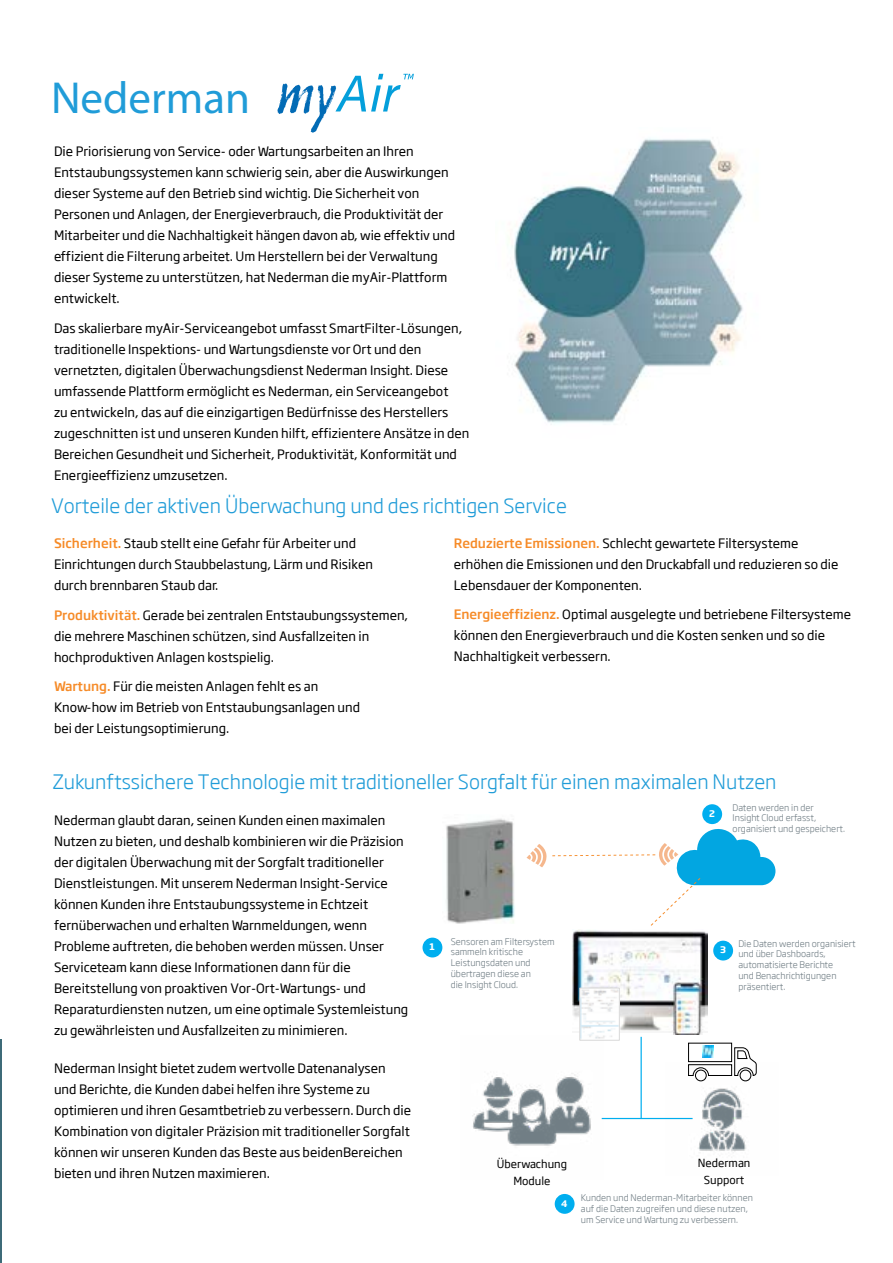
<style>
.page{position:relative;width:893px;height:1263px;background:#fff}
.page>*{position:absolute;margin:0;border:0;box-sizing:border-box;transform-origin:0 0}
.t1{font:45px "Myriad Pro";color:#209cd8}
.t2{font:300 19.5px "Soho Gothic Pro";color:#209cd8}
.t3{font:12.75px/21px "Soho Gothic Pro";color:#000}
.t4{font:10.95px/17.1px "Soho Gothic Pro";color:#000;text-align:center}
.t5{font:300 9px/10.8px "Soho Gothic Pro";color:#717e85}
.t6{font:700 9px "Soho Gothic Pro";color:#fff}
.s1{font-weight:500;color:#f68b28}
</style>
<div class="page">
<svg style="left:277px;top:74px;width:137px;height:59px"></svg>
<hr style="left:0;top:1039px;width:1px;height:224px;background:#3d6b78">
<div style="left:702px;top:804px;width:20px;height:20px;background:#00aeef;border-radius:50%"></div>
<div style="left:713px;top:941px;width:20px;height:19px;background:#00aeef;border-radius:50%"></div>
<div style="left:555px;top:1194px;width:20px;height:20px;background:#00aeef;border-radius:50%"></div>
<svg style="left:688px;top:1043px;width:44px;height:3px"></svg>
<svg style="left:688px;top:1046px;width:68px;height:16px"></svg>
<svg style="left:526px;top:817px;width:249px;height:109px"></svg>
<hr style="left:641px;top:1037px;width:1px;height:82px;background:#00aeef">
<hr style="left:602px;top:1118px;width:91px;height:1px;background:#00aeef">
<div style="left:422px;top:938px;width:20px;height:19px;background:#00aeef;border-radius:50%"></div>
<img style="left:446px;top:818px;width:69px;height:106px">
<img style="left:573px;top:929px;width:134px;height:106px">
<img style="left:581px;top:990px;width:37px;height:48px">
<div style="left:579px;top:988px;width:41px;height:52px;border:1px solid #d9d9d9"></div>
<img style="left:665px;top:1062px;width:92px;height:91px">
<img style="left:472px;top:1036px;width:132px;height:110px">
<img style="left:509px;top:138px;width:236px;height:287px">
<h1 class="t1" style="left:51px;top:70px;width:201px">Nederman</h1>
<p class="t3" style="left:54px;top:140px;width:403px">Die Priorisierung von Service- oder Wartungsarbeiten an Ihren Entstaubungssystemen kann schwierig sein, aber die Auswirkungen dieser Systeme auf den Betrieb sind wichtig. Die Sicherheit von Personen und Anlagen, der Energieverbrauch, die Produktivität der Mitarbeiter und die Nachhaltigkeit hängen davon ab, wie effektiv und effizient die Filterung arbeitet. Um Herstellern bei der Verwaltung dieser Systeme zu unterstützen, hat Nederman die myAir-Plattform entwickelt.</p>
<p class="t3" style="left:54px;top:317px;width:417px">Das skalierbare myAir-Serviceangebot umfasst SmartFilter-Lösungen, traditionelle Inspektions- und Wartungsdienste vor Ort und den vernetzten, digitalen Überwachungsdienst Nederman Insight. Diese umfassende Plattform ermöglicht es Nederman, ein Serviceangebot<br>zu entwickeln, das auf die einzigartigen Bedürfnisse des Herstellers zugeschnitten ist und unseren Kunden hilft, effizientere Ansätze in den Bereichen Gesundheit und Sicherheit, Produktivität, Konformität und Energieeffizienz umzusetzen.</p>
<h2 class="t2" style="left:51px;top:491px;width:517px">Vorteile der aktiven Überwachung und des richtigen Service</h2>
<p class="t3" style="left:54px;top:532px;width:320px"><span class="s1">Sicherheit.</span> Staub stellt eine Gefahr für Arbeiter und<br>Einrichtungen durch Staubbelastung, Lärm und Risiken durch brennbaren Staub dar.</p>
<p class="t3" style="left:54px;top:604px;width:356px"><span class="s1">Produktivität.</span> Gerade bei zentralen Entstaubungssystemen, die mehrere Maschinen schützen, sind Ausfallzeiten in hochproduktiven Anlagen kostspielig.</p>
<p class="t3" style="left:54px;top:675px;width:308px"><span class="s1">Wartung.</span> Für die meisten Anlagen fehlt es an<br>Know-how im Betrieb von Entstaubungsanlagen und bei der Leistungsoptimierung.</p>
<p class="t3" style="left:454px;top:532px;width:386px"><span class="s1">Reduzierte Emissionen.</span> Schlecht gewartete Filtersysteme erhöhen die Emissionen und den Druckabfall und reduzieren so die<br>Lebensdauer der Komponenten.</p>
<p class="t3" style="left:454px;top:603px;width:399px"><span class="s1">Energieeffizienz.</span> Optimal ausgelegte und betriebene Filtersysteme können den Energieverbrauch und die Kosten senken und so die<br>Nachhaltigkeit verbessern.</p>
<h2 class="t2" style="left:53px;top:767px;width:725px">Zukunftssichere Technologie mit traditioneller Sorgfalt für einen maximalen Nutzen</h2>
<p class="t3" style="left:54px;top:809px;width:356px">Nederman glaubt daran, seinen Kunden einen maximalen Nutzen zu bieten, und deshalb kombinieren wir die Präzision der digitalen Überwachung mit der Sorgfalt traditioneller Dienstleistungen. Mit unserem Nederman Insight-Service können Kunden ihre Entstaubungssysteme in Echtzeit fernüberwachen und erhalten Warnmeldungen, wenn Probleme auftreten, die behoben werden müssen. Unser Serviceteam kann diese Informationen dann für die Bereitstellung von proaktiven Vor-Ort-Wartungs- und Reparaturdiensten nutzen, um eine optimale Systemleistung zu gewährleisten und Ausfallzeiten zu minimieren.</p>
<p class="t3" style="left:54px;top:1057px;width:359px">Nederman Insight bietet zudem wertvolle Datenanalysen und Berichte, die Kunden dabei helfen ihre Systeme zu optimieren und ihren Gesamtbetrieb zu verbessern. Durch die Kombination von digitaler Präzision mit traditioneller Sorgfalt können wir unseren Kunden das Beste aus beidenBereichen bieten und ihren Nutzen maximieren.</p>
<p class="t5" style="left:733px;top:802px;width:114px">Daten werden in der<br>Insight Cloud erfasst, organisiert und gespeichert.</p>
<p class="t6" style="left:709px;top:806px;width:7px">2</p>
<p class="t5" style="left:451px;top:935px;width:105px">Sensoren am Filtersystem sammeln kritische<br>Leistungsdaten und übertragen diese an<br>die Insight Cloud.</p>
<p class="t6" style="left:430px;top:940px;width:7px">1</p>
<p class="t5" style="left:738px;top:937px;width:119px">Die Daten werden organisiert und über Dashboards, automatisierte Berichte<br>und Benachrichtigungen präsentiert.</p>
<p class="t6" style="left:720px;top:943px;width:7px">3</p>
<p class="t4" style="left:497px;top:1155px;width:72px">Überwachung<br>Module</p>
<p class="t4" style="left:698px;top:1154px;width:54px">Nederman<br>Support</p>
<p class="t6" style="left:561px;top:1196px;width:8px">4</p>
<p class="t5" style="left:581px;top:1192px;width:174px">Kunden und Nederman-Mitarbeiter können auf die Daten zugreifen und diese nutzen, um Service und Wartung zu verbessern.</p>
</div>
